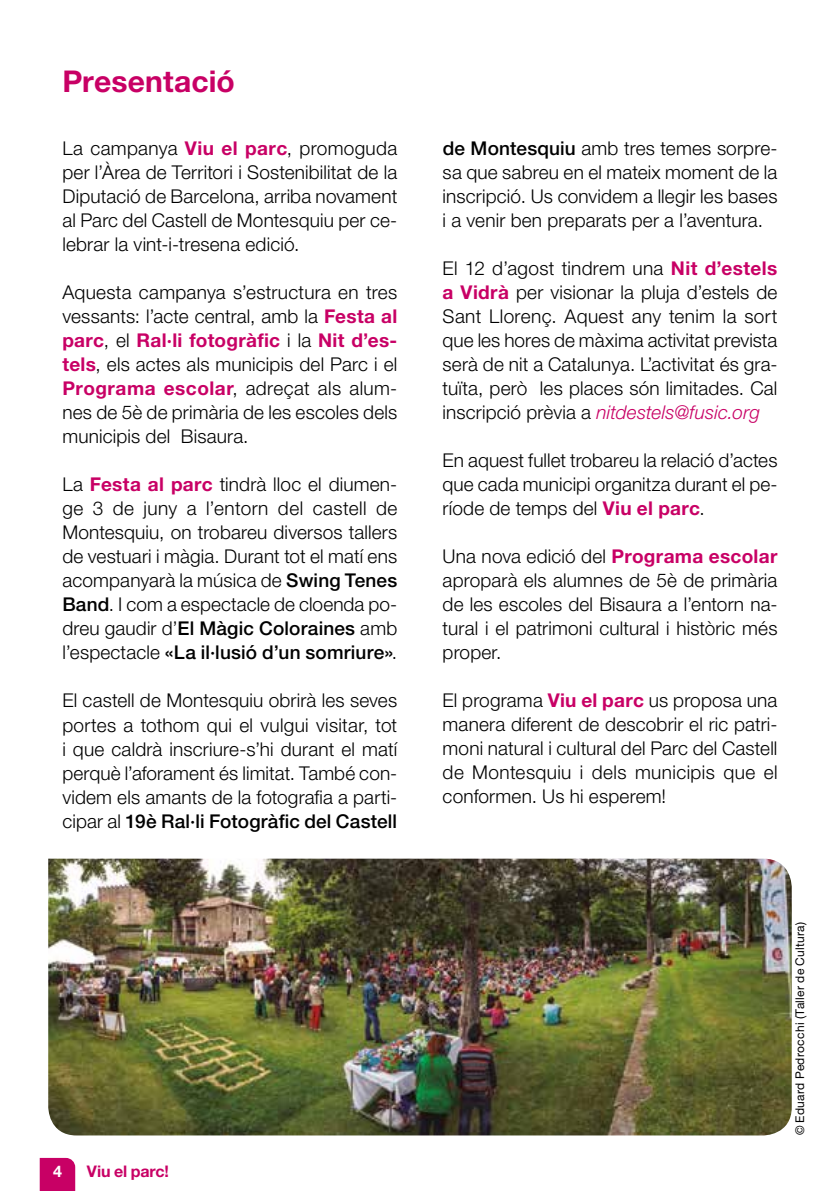
<style>
.page{position:relative;width:840px;height:1191px;background:#fff}
.page>*{position:absolute;margin:0;border:0;box-sizing:border-box;transform-origin:0 0}
.t1{font:700 30px "Helvetica Neue LT Std";letter-spacing:.005em;color:#c80065}
.t2{font:300 19px/24px "Helvetica Neue LT Std";letter-spacing:.01em;color:#000;text-align:justify}
.t3{font:700 16px "Helvetica Neue LT Std";letter-spacing:-.01em;color:#c80065}
.t4{font:700 16px "Helvetica Neue LT Std";color:#fff}
.t5{font:12px "Helvetica Neue LT Std";letter-spacing:.02em;color:#000}
.s1{font-weight:700;color:#c80065}
.s2{font-weight:500}
.s3{font-style:italic;color:#c80065}
</style>
<div class="page">
<svg style="left:40px;top:1157px;width:35px;height:34px"></svg>
<img style="left:48px;top:858px;width:743px;height:277px">
<h1 class="t1" style="left:62px;top:63px;width:174px">Presentació</h1>
<p class="t2" style="left:62px;top:136px;width:336px">La campanya <span class="s1">Viu el parc</span>, promoguda per l’Àrea de Territori i Sostenibilitat de la Diputació de Barcelona, arriba novament al Parc del Castell de Montesquiu per ce&shy;lebrar la vint-i-tresena edició.</p>
<p class="t2" style="left:62px;top:280px;width:336px">Aquesta campanya s’estructura en tres vessants: l’acte central, amb la <span class="s1">Festa al parc</span>, el <span class="s1">Ral·li fotogràfic</span> i la <span class="s1">Nit d’es&shy;tels</span>, els actes als municipis del Parc i el <span class="s1">Programa escolar</span>, adreçat als alum&shy;nes de 5è de primària de les escoles dels municipis del Bisaura.</p>
<p class="t2" style="left:62px;top:472px;width:336px">La <span class="s1">Festa al parc</span> tindrà lloc el diumen&shy;ge 3 de juny a l’entorn del castell de Montesquiu, on trobareu diversos tallers de vestuari i màgia. Durant tot el matí ens acompanyarà la música de <span class="s2">Swing Tenes Band</span>. I com a espectacle de cloenda po&shy;dreu gaudir d’<span class="s2">El Màgic Coloraines</span> amb l’espectacle <span class="s2">«La il·lusió d’un somriure»</span>.</p>
<p class="t2" style="left:62px;top:688px;width:336px">El castell de Montesquiu obrirà les seves portes a tothom qui el vulgui visitar, tot i que caldrà inscriure-s’hi durant el matí perquè l’aforament és limitat. També con&shy;videm els amants de la fotografia a parti&shy;cipar al <span class="s2">19è Ral·li Fotogràfic del Castell</span></p>
<p class="t4" style="left:53px;top:1161px;width:10px">4</p>
<p class="t3" style="left:87px;top:1161px;width:83px">Viu el parc!</p>
<p class="t2" style="left:442px;top:136px;width:336px"><span class="s2">de Montesquiu</span> amb tres temes sorpre&shy;sa que sabreu en el mateix moment de la inscripció. Us convidem a llegir les bases i a venir ben preparats per a l’aventura.</p>
<p class="t2" style="left:442px;top:256px;width:336px">El 12 d’agost tindrem una <span class="s1">Nit d’estels a Vidrà</span> per visionar la pluja d’estels de Sant Llorenç. Aquest any tenim la sort que les hores de màxima activitat prevista serà de nit a Catalunya. L’activitat és gra&shy;tuïta, però les places són limitades. Cal inscripció prèvia a <span class="s3">nitdestels@fusic.org</span></p>
<p class="t2" style="left:442px;top:448px;width:336px">En aquest fullet trobareu la relació d’actes que cada municipi organitza durant el pe&shy;ríode de temps del <span class="s1">Viu el parc</span>.</p>
<p class="t2" style="left:442px;top:544px;width:336px">Una nova edició del <span class="s1">Programa escolar </span>aproparà els alumnes de 5è de primària de les escoles del Bisaura a l’entorn na&shy;tural i el patrimoni cultural i històric més proper.</p>
<p class="t2" style="left:442px;top:688px;width:336px">El programa <span class="s1">Viu el parc</span> us proposa una manera diferent de descobrir el ric patri&shy;moni natural i cultural del Parc del Castell de Montesquiu i dels municipis que el conformen. Us hi esperem!</p>
<p class="t5" style="left:792px;top:1135px;width:215px;rotate:-90deg">© Eduard Pedrocchi (Taller de Cultura)</p>
</div>
